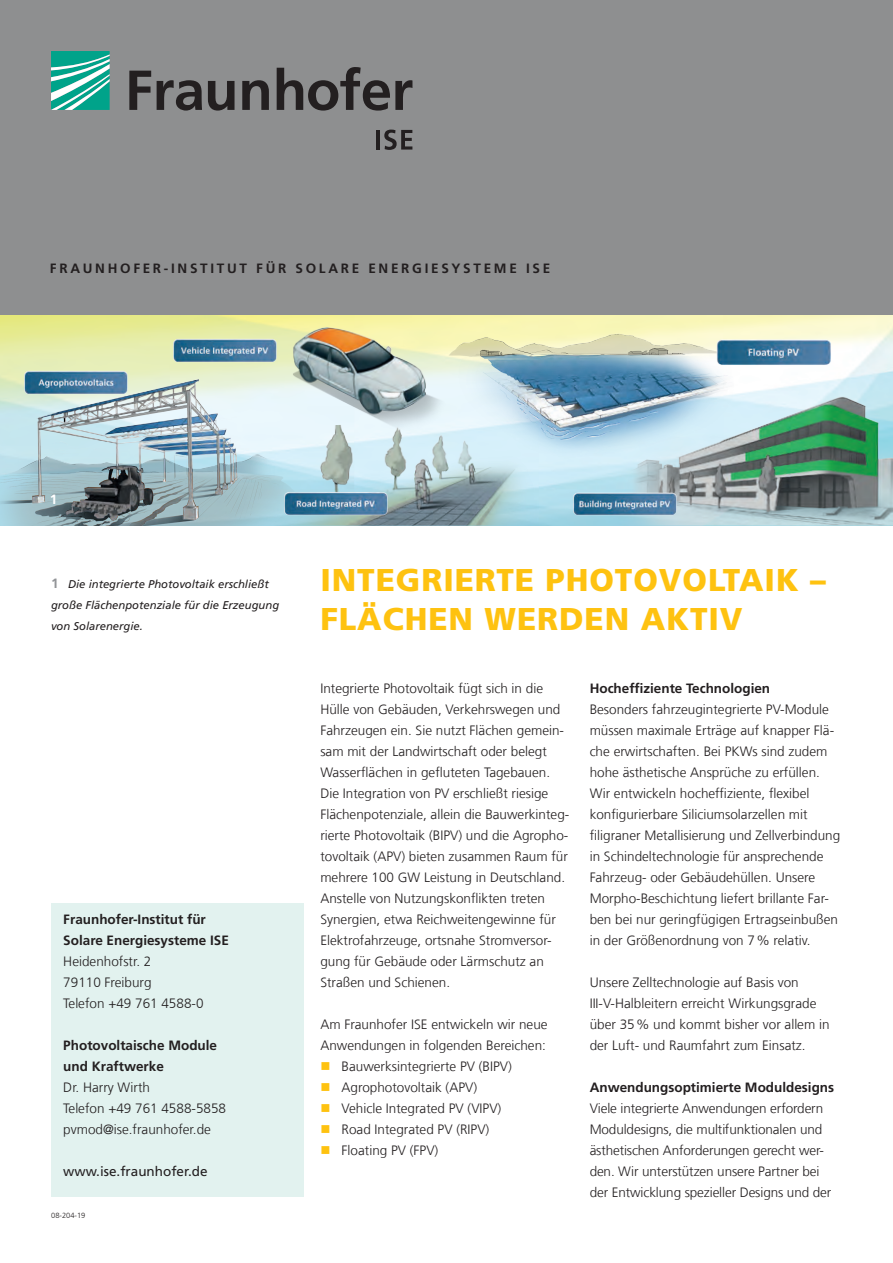
<style>
.page{position:relative;width:893px;height:1263px;background:#fff}
.page>*{position:absolute;margin:0;border:0;box-sizing:border-box;transform-origin:0 0}
.t1{font:900 31.5px/39px "Frutiger LT Com";letter-spacing:.03em;color:#fec210}
.t2{font:300 13.5px/21px "Frutiger LT Com";color:#231f20}
.t3{font:700 13.5px/21px "Frutiger LT Com";color:#231f20}
.t4{font:700 13.5px "Frutiger LT Com";letter-spacing:.2em;color:#231f20}
.t5{font:13.5px "Frutiger LT Com";color:#231f20}
.t6{font:700 13.5px "Frutiger LT Com";color:#fff}
.t7{font:italic 11.25px/21px "Frutiger LT Com";color:#231f20}
.t8{font:300 7.5px "Frutiger LT Com";color:#231f20}
.s1{font-weight:700;font-style:normal;font-size:13.5px;color:#939598}
</style>
<div class="page">
<div style="left:51px;top:903px;width:252px;height:294px;background:#e2f2ef"></div>
<div style="left:0;top:0;width:893px;height:315px;background:#8e8f90"></div>
<svg style="left:51px;top:51px;width:59px;height:59px;background:#49baa9"></svg>
<svg style="left:129px;top:67px;width:283px;height:44px"></svg>
<hr style="left:376px;top:130px;width:4px;height:20px;background:#231f20">
<svg style="left:384px;top:130px;width:28px;height:20px"></svg>
<img style="left:343px;top:439px;width:204px;height:87px">
<img style="left:264px;top:315px;width:178px;height:124px">
<img style="left:606px;top:347px;width:287px;height:179px">
<img style="left:442px;top:315px;width:291px;height:145px">
<img style="left:0;top:373px;width:343px;height:153px">
<img style="left:19px;top:365px;width:113px;height:34px">
<img style="left:168px;top:334px;width:113px;height:33px">
<img style="left:280px;top:490px;width:112px;height:31px">
<img style="left:711px;top:334px;width:125px;height:31px">
<img style="left:569px;top:487px;width:113px;height:34px">
<p class="t4" style="left:50px;top:260px;width:502px">FRAUNHOFER-INSTITUT FÜR SOLARE ENERGIESYSTEME ISE</p>
<p class="t6" style="left:50px;top:491px;width:9px">1</p>
<p class="t7" style="left:51px;top:574px;width:230px"><span class="s1">1</span> Die integrierte Photovoltaik erschließt große Flächenpotenziale für die Erzeugung von Solarenergie.</p>
<p class="t3" style="left:63px;top:909px;width:167px">Fraunhofer-Institut für<br>Solare Energiesysteme ISE</p>
<p class="t2" style="left:63px;top:951px;width:142px">Heidenhofstr. 2<br>79110 Freiburg<br>Telefon +49 761 4588-0</p>
<p class="t3" style="left:63px;top:1035px;width:155px">Photovoltaische Module und Kraftwerke</p>
<p class="t2" style="left:63px;top:1077px;width:164px">Dr. Harry Wirth<br>Telefon +49 761 4588-5858 pvmod@ise.fraunhofer.de</p>
<p class="t5" style="left:63px;top:1163px;width:146px">www.ise.fraunhofer.de</p>
<p class="t8" style="left:51px;top:1211px;width:36px">08-204-19</p>
<h1 class="t1" style="left:320px;top:560px;width:507px">INTEGRIERTE PHOTOVOLTAIK –<br>FLÄCHEN WERDEN AKTIV</h1>
<p class="t2" style="left:320px;top:678px;width:251px">Integrierte Photovoltaik fügt sich in die Hülle von Gebäuden, Verkehrswegen und Fahrzeugen ein. Sie nutzt Flächen gemein&shy;sam mit der Landwirtschaft oder belegt Wasserflächen in gefluteten Tagebauen.<br>Die Integration von PV erschließt riesige Flächenpotenziale, allein die Bauwerkinteg&shy;rierte Photovoltaik (BIPV) und die Agropho&shy;tovoltaik (APV) bieten zusammen Raum für mehrere 100 GW Leistung in Deutschland.<br>Anstelle von Nutzungskonflikten treten Synergien, etwa Reichweitengewinne für Elektrofahrzeuge, ortsnahe Stromversor&shy;gung für Gebäude oder Lärmschutz an Straßen und Schienen.</p>
<p class="t2" style="left:320px;top:1014px;width:229px">Am Fraunhofer ISE entwickeln wir neue</p>
<p class="t2" style="left:320px;top:1035px;width:227px">Anwendungen in folgenden Bereichen:</p>
<p class="t2" style="left:342px;top:1056px;width:172px">Bauwerksintegrierte PV (BIPV)</p>
<p class="t2" style="left:342px;top:1077px;width:137px">Agrophotovoltaik (APV)</p>
<p class="t2" style="left:342px;top:1098px;width:161px">Vehicle Integrated PV (VIPV)</p>
<p class="t2" style="left:342px;top:1119px;width:149px">Road Integrated PV (RIPV)</p>
<p class="t2" style="left:342px;top:1140px;width:98px">Floating PV (FPV)</p>
<p class="t3" style="left:590px;top:678px;width:182px">Hocheffiziente Technologien</p>
<p class="t2" style="left:590px;top:699px;width:252px">Besonders fahrzeugintegrierte PV-Module müssen maximale Erträge auf knapper Flä&shy;che erwirtschaften. Bei PKWs sind zudem hohe ästhetische Ansprüche zu erfüllen.<br>Wir entwickeln hocheffiziente, flexibel konfigurierbare Siliciumsolarzellen mit filigraner Metallisierung und Zellverbindung in Schindeltechnologie für ansprechende Fahrzeug- oder Gebäudehüllen. Unsere Morpho-Beschichtung liefert brillante Far&shy;ben bei nur geringfügigen Ertragseinbußen in der Größenordnung von 7% relativ.</p>
<p class="t2" style="left:590px;top:972px;width:241px">Unsere Zelltechnologie auf Basis von III-V-Halbleitern erreicht Wirkungsgrade über 35% und kommt bisher vor allem in der Luft- und Raumfahrt zum Einsatz.</p>
<p class="t3" style="left:590px;top:1077px;width:246px">Anwendungsoptimierte Moduldesigns</p>
<p class="t2" style="left:590px;top:1098px;width:243px">Viele integrierte Anwendungen erfordern Moduldesigns, die multifunktionalen und ästhetischen Anforderungen gerecht wer&shy;den. Wir unterstützen unsere Partner bei der Entwicklung spezieller Designs und der</p>
</div>
